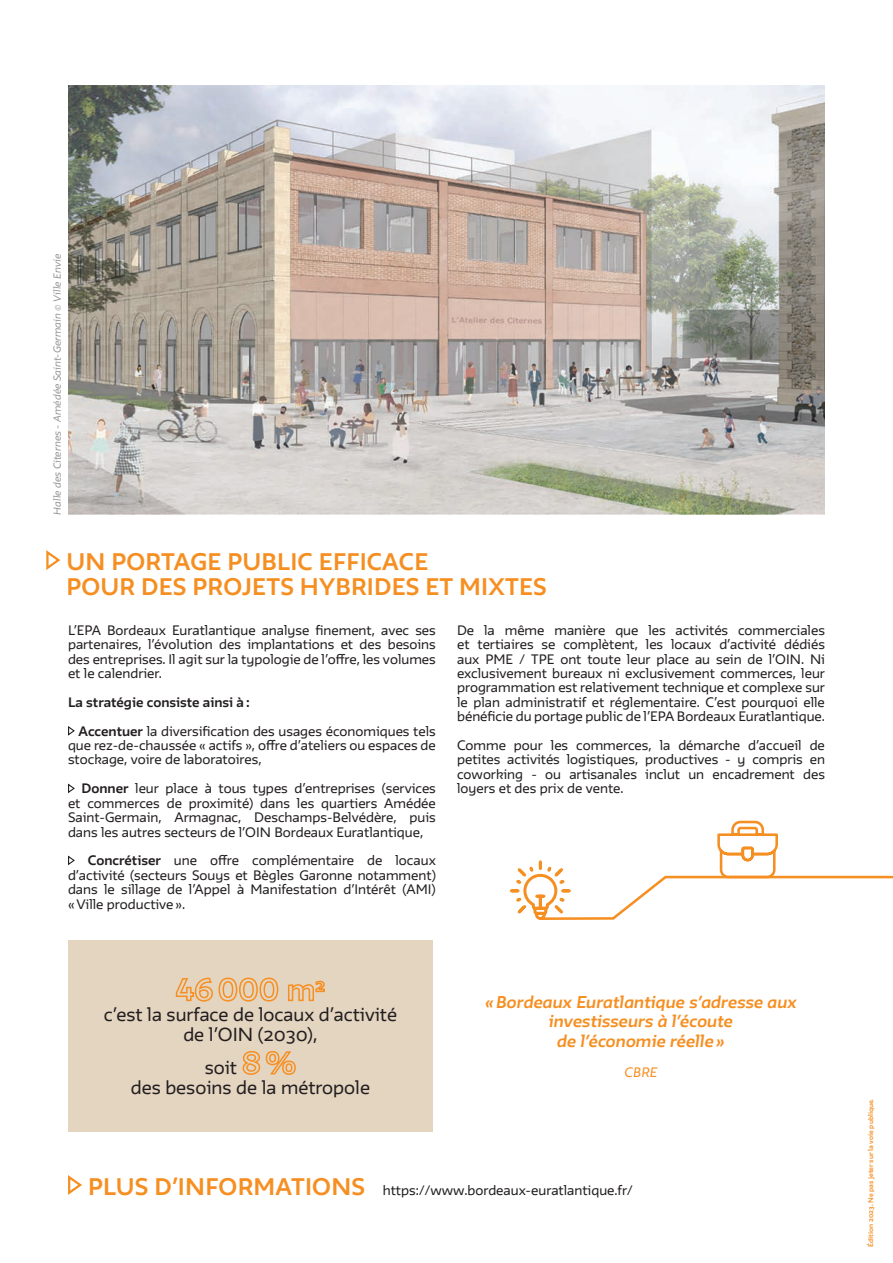
<style>
.page{position:relative;width:893px;height:1263px;background:#fff}
.page>*{position:absolute;margin:0;border:0;box-sizing:border-box;transform-origin:0 0}
.t1{font:700 21px/25.2px "Irma Text Std";letter-spacing:.01em;color:#f68f22}
.t2{font:16.5px/19.8px "Irma Text Std";color:#231f20;text-align:center}
.t3{font:italic 700 15px/19.5px "Irma Text Std";color:#f68f22;text-align:center}
.t4{font:12px/14.4px "Irma Text Std";color:#231f20;text-align:justify}
.t5{font:700 12px "Irma Text Std";color:#231f20}
.t6{font:italic 12px "Irma Text Std";color:#f68f22}
.t7{font:italic 9px "Irma Text Std";color:#939598}
.t8{font:700 6px "Irma Text Std";color:#f68f22}
.s1{font-weight:700}
</style>
<div class="page">
<div style="left:68px;top:941px;width:365px;height:191px;background:#e4d5c1"></div>
<svg style="left:68px;top:1175px;width:14px;height:20px"></svg>
<svg style="left:68px;top:726px;width:7px;height:10px"></svg>
<svg style="left:68px;top:783px;width:7px;height:11px"></svg>
<svg style="left:68px;top:855px;width:7px;height:11px"></svg>
<svg style="left:46px;top:550px;width:15px;height:20px"></svg>
<img style="left:68px;top:85px;width:757px;height:429px">
<svg style="left:242px;top:1051px;width:54px;height:24px"></svg>
<svg style="left:175px;top:977px;width:104px;height:25px"></svg>
<svg style="left:288px;top:980px;width:37px;height:22px"></svg>
<svg style="left:509px;top:820px;width:384px;height:100px"></svg>
<p class="t7" style="left:51px;top:514px;width:262px;rotate:-90deg">Halle des Citernes - Amédée Saint-Germain © Ville Envie</p>
<p class="t1" style="left:66px;top:549px;width:482px">UN PORTAGE PUBLIC EFFICACE<br>POUR DES PROJETS HYBRIDES ET MIXTES</p>
<p class="t4" style="left:68px;top:623px;width:369px">L’EPA Bordeaux Euratlantique analyse finement, avec ses partenaires, l’évolution des implantations et des besoins des entreprises. Il agit sur la typologie de l’offre, les volumes et le calendrier.</p>
<p class="t5" style="left:68px;top:694px;width:183px">La stratégie consiste ainsi à :</p>
<p class="t4" style="left:68px;top:723px;width:369px;text-indent:11px"><span class="s1">Accentuer</span> la diversification des usages économiques tels que rez-de-chaussée « actifs », offre d’ateliers ou espaces de stockage, voire de laboratoires,</p>
<p class="t4" style="left:68px;top:781px;width:369px;text-indent:14px"><span class="s1">Donner</span> leur place à tous types d’entreprises (services et commerces de proximité) dans les quartiers Amédée Saint-Germain, Armagnac, Deschamps-Belvédère, puis dans les autres secteurs de l’OIN Bordeaux Euratlantique,</p>
<p class="t4" style="left:68px;top:853px;width:369px;text-indent:20px"><span class="s1">Concrétiser</span> une offre complémentaire de locaux d’activité (secteurs Souys et Bègles Garonne notamment) dans le sillage de l’Appel à Manifestation d’Intérêt (AMI) « Ville productive ».</p>
<p class="t4" style="left:457px;top:623px;width:369px">De la même manière que les activités commerciales et tertiaires se complètent, les locaux d’activité dédiés aux PME / TPE ont toute leur place au sein de l’OIN. Ni exclusivement bureaux ni exclusivement commerces, leur programmation est relativement technique et complexe sur le plan administratif et réglementaire. C’est pourquoi elle bénéficie du portage public de l’EPA Bordeaux Euratlantique.</p>
<p class="t4" style="left:457px;top:738px;width:369px">Comme pour les commerces, la démarche d’accueil de petites activités logistiques, productives - y compris en coworking - ou artisanales inclut un encadrement des loyers et des prix de vente.</p>
<p class="t2" style="left:104px;top:1004px;width:295px">c’est la surface de locaux d’activité de l’OIN (2030),</p>
<p class="t2" style="left:205px;top:1057px;width:34px">soit</p>
<p class="t2" style="left:131px;top:1076px;width:241px">des besoins de la métropole</p>
<p class="t3" style="left:485px;top:992px;width:313px">« Bordeaux Euratlantique s’adresse aux investisseurs à l’écoute<br>de l’économie réelle »</p>
<p class="t6" style="left:625px;top:1064px;width:34px">CBRE</p>
<p class="t1" style="left:88px;top:1173px;width:278px">PLUS D’INFORMATIONS</p>
<p class="t4" style="left:383px;top:1183px;width:252px">https://www.bordeaux-euratlantique.fr/</p>
<p class="t8" style="left:867px;top:1246px;width:149px;rotate:-90deg">Édition 2023. Ne pas jeter sur la voie publique.</p>
</div>
